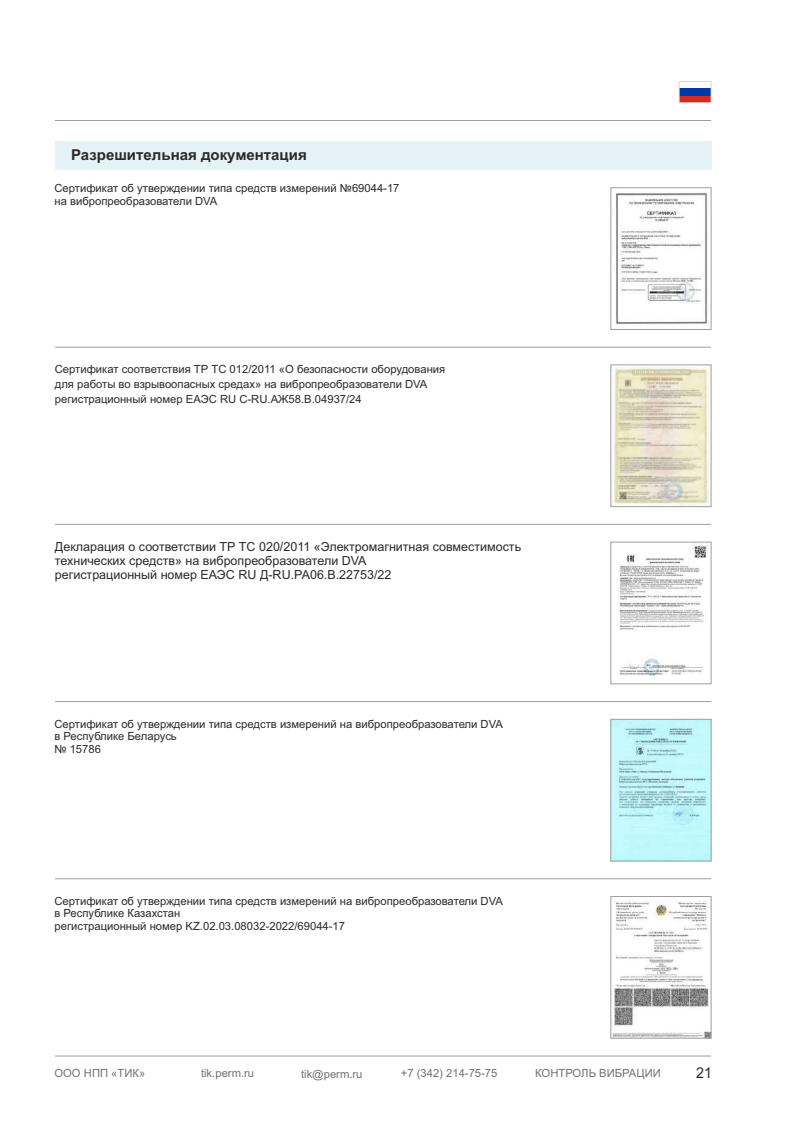
<style>
.page{position:relative;width:798px;height:1134px;background:#fff}
.page>*{position:absolute;margin:0;border:0;box-sizing:border-box;transform-origin:0 0}
.t1{font:700 15px "Arial";color:#2b2a29}
.t2{font:15px "Arial";color:#2b2a29;scale:.95 1}
.t3{font:12.5px/14px "Arial";color:#2b2a29}
.t4{font:11.25px/12.6px "Arial";color:#2b2a29}
.t5{font:11.25px "Arial";color:#727271}
</style>
<div class="page">
<hr style="left:55px;top:347px;width:656px;height:1px;background:#9d9e9e">
<hr style="left:55px;top:701px;width:656px;height:1px;background:#9d9e9e">
<img style="left:612px;top:367px;width:96px;height:138px">
<div style="left:610px;top:365px;width:101px;height:142px;border:1px solid #9d9e9e"></div>
<img style="left:615px;top:193px;width:93px;height:131px">
<div style="left:610px;top:188px;width:101px;height:142px;border:1px solid #9d9e9e"></div>
<hr style="left:55px;top:120px;width:655px;height:1px;background:#9d9e9e">
<div style="left:55px;top:142px;width:655px;height:28px;background:#e5f3f6"></div>
<hr style="left:55px;top:1055px;width:655px;height:1px;background:#9d9e9e">
<div style="left:679px;top:95px;width:31px;height:8px;background:#d52b1e"></div>
<div style="left:679px;top:88px;width:31px;height:8px;background:#0039a6"></div>
<div style="left:678px;top:81px;width:33px;height:22px;border:1px solid #d9dada"></div>
<hr style="left:55px;top:524px;width:655px;height:1px;background:#9d9e9e">
<hr style="left:55px;top:878px;width:656px;height:1px;background:#9d9e9e">
<img style="left:619px;top:544px;width:88px;height:135px">
<div style="left:610px;top:542px;width:101px;height:142px;border:1px solid #9d9e9e"></div>
<img style="left:612px;top:721px;width:97px;height:138px">
<div style="left:610px;top:719px;width:101px;height:142px;border:1px solid #9d9e9e"></div>
<img style="left:612px;top:901px;width:97px;height:135px">
<div style="left:610px;top:896px;width:101px;height:142px;border:1px solid #9d9e9e"></div>
<h1 class="t1" style="left:71px;top:149px;width:237px">Разрешительная документация</h1>
<p class="t4" style="left:54px;top:183px;width:346px">Сертификат об утверждении типа средств измерений №69044-17 на вибропреобразователи DVA</p>
<p class="t4" style="left:55px;top:363px;width:392px;line-height:15.1px">Сертификат соответствия ТР ТС 012/2011 «О безопасности оборудования для работы во взрывоопасных средах» на вибропреобразователи DVA регистрационный номер ЕАЭС RU C-RU.АЖ58.В.04937/24</p>
<p class="t3" style="left:55px;top:541px;width:467px">Декларация о соответствии ТР ТС 020/2011 «Электромагнитная совместимость технических средств» на вибропреобразователи DVA<br>регистрационный номер ЕАЭС RU Д-RU.РА06.В.22753/22</p>
<p class="t4" style="left:54px;top:718px;width:449px">Сертификат об утверждении типа средств измерений на вибропреобразователи DVA в Республике Беларусь<br>№ 15786</p>
<p class="t4" style="left:54px;top:895px;width:449px">Сертификат об утверждении типа средств измерений на вибропреобразователи DVA в Республике Казахстан<br>регистрационный номер KZ.02.03.08032-2022/69044-17</p>
<p class="t5" style="left:54px;top:1069px;width:92px">ООО НПП «ТИК»</p>
<p class="t5" style="left:201px;top:1069px;width:55px">tik.perm.ru</p>
<p class="t5" style="left:301px;top:1069px;width:63px">tik@perm.ru</p>
<p class="t5" style="left:400px;top:1069px;width:98px">+7 (342) 214-75-75</p>
<p class="t5" style="left:535px;top:1069px;width:127px">КОНТРОЛЬ ВИБРАЦИИ</p>
<h1 class="t2" style="left:695px;top:1067px;width:18px">21</h1>
</div>
